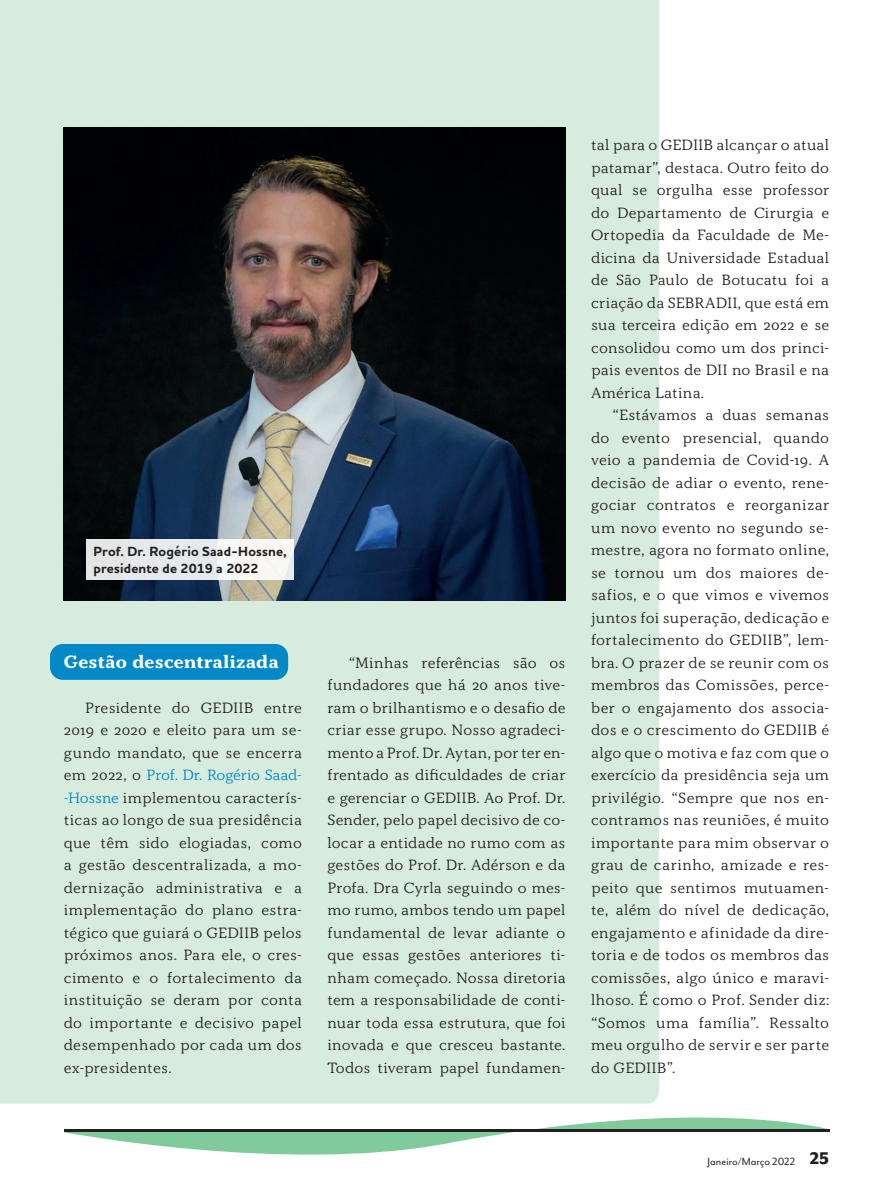
<style>
.page{position:relative;width:893px;height:1191px;background:#fff}
.page>*{position:absolute;margin:0;border:0;box-sizing:border-box;transform-origin:0 0}
.t1{font:700 18px "Kopius";letter-spacing:.015em;color:#fff}
.t2{font:15px/22.5px "Kopius";letter-spacing:.015em;color:#231f20;text-align:justify}
.t3{font:700 13.5px/16.5px "Houschka Pro";letter-spacing:.01em;color:#231f20}
.t4{font:12px "Mr Eaves Mod OT";color:#231f20}
.s1{color:#0088c7}
.s2{font-weight:800;font-size:19.5px}
</style>
<div class="page">
<svg style="left:64px;top:1103px;width:764px;height:52px"></svg>
<hr style="left:64px;top:1129px;width:765px;height:3px;background:#231f20">
<div style="left:0;top:0;width:659px;height:1103px;background:#d8ecdd"></div>
<div style="left:50px;top:644px;width:238px;height:36px;background:#0088c7;border-radius:13px"></div>
<img style="left:64px;top:128px;width:502px;height:472px">
<div style="left:86px;top:539px;width:208px;height:41px;background:linear-gradient(to right,#e0e2e5,#f8f8f7)"></div>
<p class="t3" style="left:94px;top:543px;width:195px">Prof. Dr. Rogério Saad-Hossne, presidente de 2019 a 2022</p>
<p class="t1" style="left:64px;top:650px;width:217px">Gestão descentralizada</p>
<p class="t2" style="left:64px;top:696px;width:240px;text-indent:21px">Presidente do GEDIIB entre 2019 e 2020 e eleito para um se&shy;gundo mandato, que se encerra em 2022, o <span class="s1">Prof. Dr. Rogério Saad--Hossne</span> implementou caracterís&shy;ticas ao longo de sua presidência que têm sido elogiadas, como a gestão descentralizada, a mo&shy;dernização administrativa e a implementação do plano estra&shy;tégico que guiará o GEDIIB pelos próximos anos. Para ele, o cres&shy;cimento e o fortalecimento da instituição se deram por conta do importante e decisivo papel desempenhado por cada um dos ex-presidentes.</p>
<p class="t2" style="left:327px;top:651px;width:240px;text-indent:21px">“Minhas referências são os fundadores que há 20 anos tive&shy;ram o brilhantismo e o desafio de criar esse grupo. Nosso agradeci&shy;mento a Prof. Dr. Aytan, por ter en&shy;frentado as dificuldades de criar e gerenciar o GEDIIB. Ao Prof. Dr.<br>Sender, pelo papel decisivo de co&shy;locar a entidade no rumo com as gestões do Prof. Dr. Adérson e da Profa. Dra Cyrla seguindo o mes&shy;mo rumo, ambos tendo um papel fundamental de levar adiante o que essas gestões anteriores ti&shy;nham começado. Nossa diretoria tem a responsabilidade de conti&shy;nuar toda essa estrutura, que foi inovada e que cresceu bastante.<br>Todos tiveram papel fundamen-</p>
<p class="t2" style="left:591px;top:134px;width:240px">tal para o GEDIIB alcançar o atual patamar”, destaca. Outro feito do qual se orgulha esse professor do Departamento de Cirurgia e Ortopedia da Faculdade de Me&shy;dicina da Universidade Estadual de São Paulo de Botucatu foi a criação da SEBRADII, que está em sua terceira edição em 2022 e se consolidou como um dos princi&shy;pais eventos de DII no Brasil e na América Latina.</p>
<p class="t2" style="left:591px;top:404px;width:240px;text-indent:21px">“Estávamos a duas semanas do evento presencial, quando veio a pandemia de Covid-19. A decisão de adiar o evento, rene&shy;gociar contratos e reorganizar um novo evento no segundo se&shy;mestre, agora no formato online, se tornou um dos maiores de&shy;safios, e o que vimos e vivemos juntos foi superação, dedicação e fortalecimento do GEDIIB”, lem&shy;bra. O prazer de se reunir com os membros das Comissões, perce&shy;ber o engajamento dos associa&shy;dos e o crescimento do GEDIIB é algo que o motiva e faz com que o exercício da presidência seja um privilégio. “Sempre que nos en&shy;contramos nas reuniões, é muito importante para mim observar o grau de carinho, amizade e res&shy;peito que sentimos mutuamen&shy;te, além do nível de dedicação, engajamento e afinidade da dire&shy;toria e de todos os membros das comissões, algo único e maravi&shy;lhoso. É como o Prof. Sender diz: “Somos uma família”. Ressalto meu orgulho de servir e ser parte do GEDIIB”.</p>
<p class="t4" style="left:708px;top:1154px;width:123px">Janeiro/Março 2022 <span class="s2">25</span></p>
</div>
